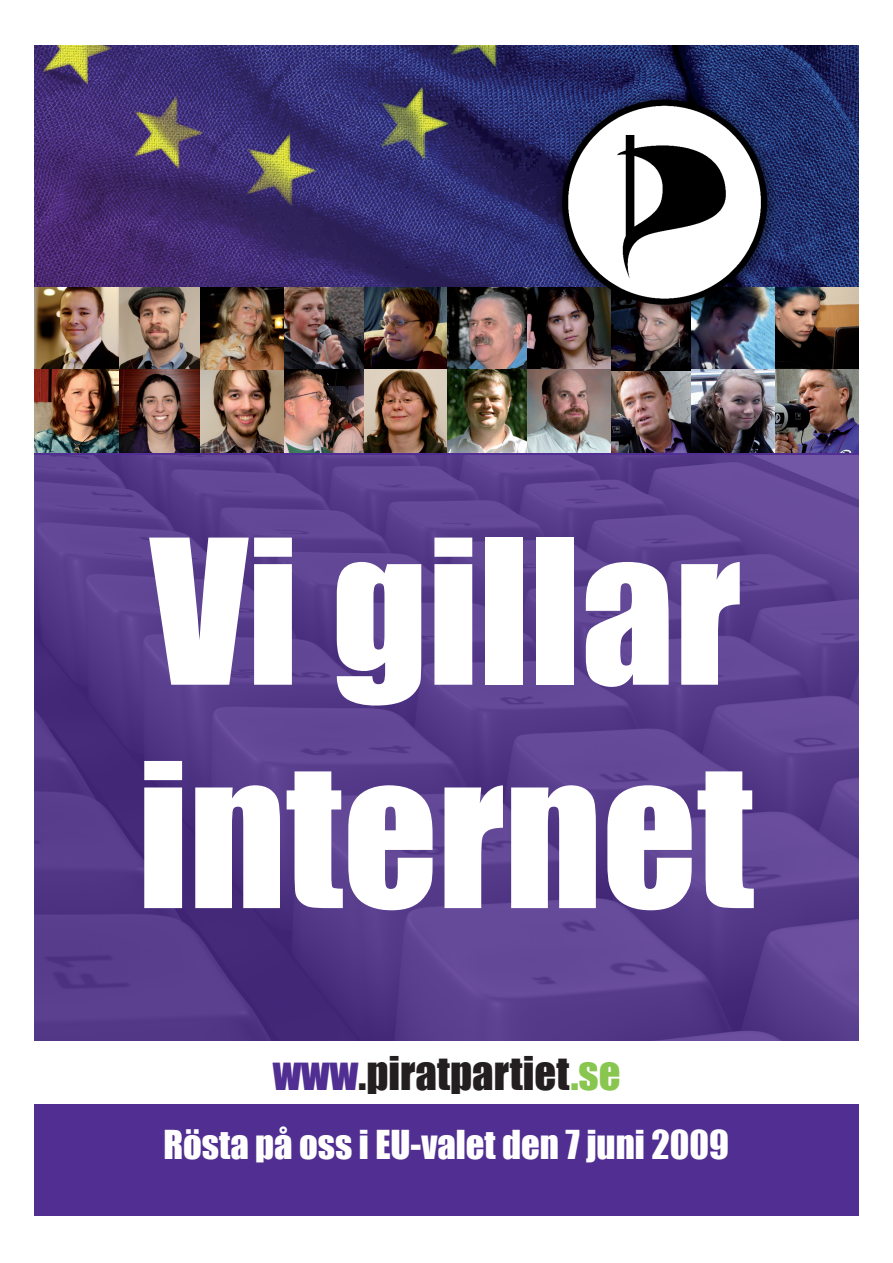
<style>
.page{position:relative;width:893px;height:1263px;background:#fff}
.page>*{position:absolute;margin:0;border:0;box-sizing:border-box;transform-origin:0 0}
.t1{font:186.15px/223.4px "Impact";color:#fff}
.t2{font:42.75px "Impact";color:#231f20}
.t3{font:36.6px "Impact";color:#fff}
.s1{color:#502e92}
.s2{color:#89c650}
</style>
<div class="page">
<svg style="left:34px;top:454px;width:825px;height:587px;background:#593d8d"></svg>
<div style="left:34px;top:1049px;width:825px;height:166px;background:#502e92"></div>
<img style="left:34px;top:45px;width:825px;height:242px">
<img style="left:118px;top:287px;width:573px;height:166px">
<img style="left:119px;top:287px;width:81px;height:83px">
<img style="left:447px;top:287px;width:81px;height:83px">
<svg style="left:610px;top:324px;width:81px;height:46px;background:#392f30"></svg>
<img style="left:774px;top:287px;width:85px;height:83px">
<img style="left:119px;top:370px;width:81px;height:83px">
<img style="left:774px;top:370px;width:85px;height:83px">
<img style="left:283px;top:370px;width:81px;height:83px">
<img style="left:447px;top:370px;width:82px;height:83px">
<img style="left:34px;top:287px;width:84px;height:83px">
<img style="left:34px;top:370px;width:84px;height:83px">
<img style="left:200px;top:370px;width:83px;height:83px">
<img style="left:200px;top:287px;width:83px;height:83px">
<img style="left:364px;top:287px;width:83px;height:83px">
<img style="left:364px;top:370px;width:83px;height:83px">
<img style="left:528px;top:287px;width:82px;height:83px">
<img style="left:691px;top:324px;width:83px;height:46px">
<img style="left:691px;top:370px;width:83px;height:83px">
<img style="left:556px;top:92px;width:223px;height:232px">
<div style="left:34px;top:1041px;width:825px;height:63px;background:#fff"></div>
<p class="t1" style="left:138px;top:495px;width:618px">Vi gillar internet</p>
<p class="t2" style="left:273px;top:1040px;width:349px"><span class="s1">www</span>.piratpartiet<span class="s2">.se</span></p>
<p class="t3" style="left:163px;top:1116px;width:567px">Rösta på oss i EU-valet den 7 juni 2009</p>
</div>
